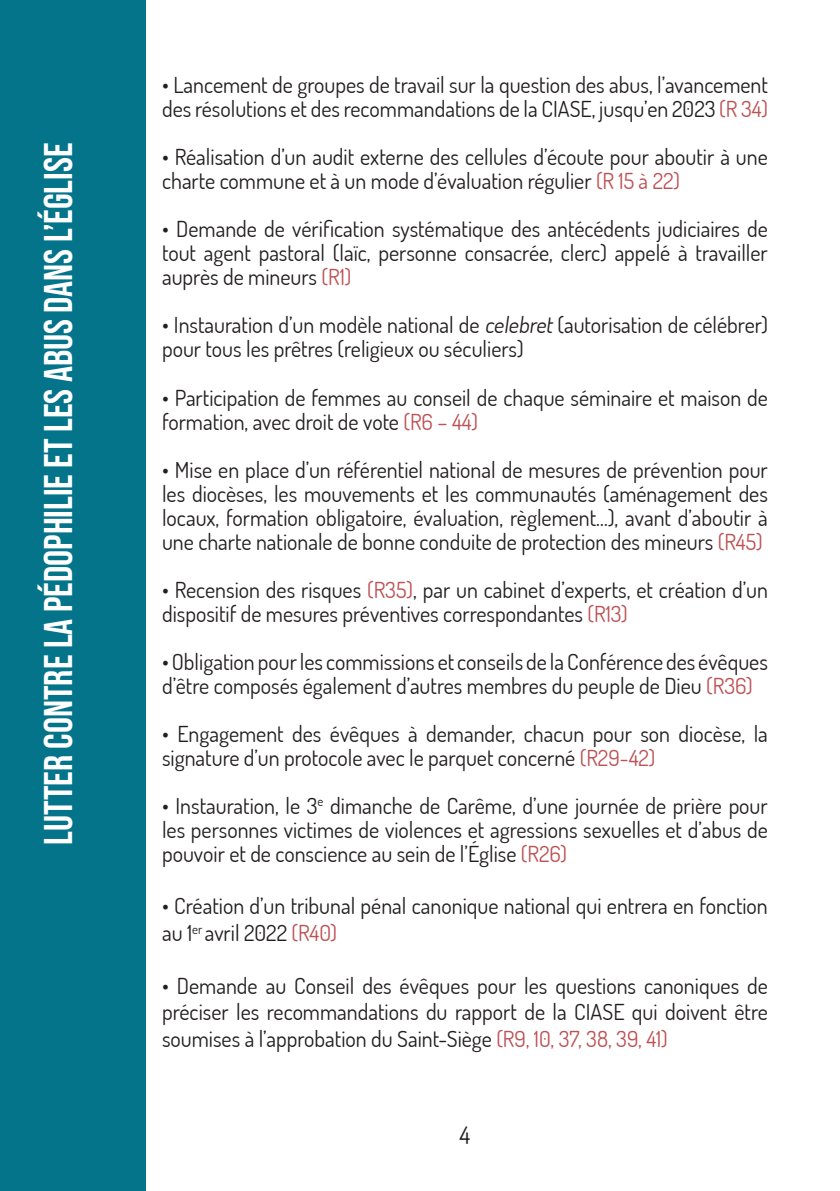
<style>
.page{position:relative;width:840px;height:1191px;background:#fff}
.page>*{position:absolute;margin:0;border:0;box-sizing:border-box;transform-origin:0 0}
.t1{font:40px "Bebas Neue";color:#fff}
.t2{font:200 24px "Dosis";color:#231f20}
.t3{font:200 22px/24px "Dosis";color:#231f20}
.s1{color:#bd5154}
</style>
<div class="page">
<div style="left:0;top:0;width:145px;height:1191px;background:#04748b"></div>
<p class="t1" style="left:36px;top:845px;width:703px;rotate:-90deg">lutter contre la pédophilie et les abus dans l’église</p>
<p class="t3" style="left:162px;top:72px;width:607px">• Lancement de groupes de travail sur la question des abus, l’avancement des résolutions et des recommandations de la CIASE, jusqu’en 2023 <span class="s1">(R 34)</span></p>
<p class="t3" style="left:162px;top:144px;width:607px">• Réalisation d’un audit externe des cellules d’écoute pour aboutir à une charte commune et à un mode d’évaluation régulier <span class="s1">(R 15 à 22)</span></p>
<p class="t3" style="left:162px;top:216px;width:607px;text-align:justify">• Demande de vérification systématique des antécédents judiciaires de tout agent pastoral (laïc, personne consacrée, clerc) appelé à travailler auprès de mineurs <span class="s1">(R1)</span></p>
<p class="t3" style="left:162px;top:312px;width:607px">• Instauration d’un modèle national de celebret(autorisation de célébrer) pour tous les prêtres (religieux ou séculiers)</p>
<p class="t3" style="left:162px;top:384px;width:607px">• Participation de femmes au conseil de chaque séminaire et maison de formation, avec droit de vote <span class="s1">(R6 – 44)</span></p>
<p class="t3" style="left:162px;top:456px;width:607px;text-align:justify">• Mise en place d’un référentiel national de mesures de prévention pour les diocèses, les mouvements et les communautés (aménagement des locaux, formation obligatoire, évaluation, règlement…), avant d’aboutir à une charte nationale de bonne conduite de protection des mineurs <span class="s1">(R45)</span></p>
<p class="t3" style="left:162px;top:576px;width:607px">• Recension des risques <span class="s1">(R35)</span>, par un cabinet d’experts, et création d’un dispositif de mesures préventives correspondantes <span class="s1">(R13)</span></p>
<p class="t3" style="left:162px;top:648px;width:607px">• Obligation pour les commissions et conseils de la Conférence des évêques d’être composés également d’autres membres du peuple de Dieu <span class="s1">(R36)</span></p>
<p class="t3" style="left:162px;top:720px;width:607px">• Engagement des évêques à demander, chacun pour son diocèse, la signature d’un protocole avec le parquet concerné <span class="s1">(R29-42)</span></p>
<p class="t3" style="left:162px;top:792px;width:607px;text-align:justify">• Instauration, le 3<sup>e</sup> dimanche de Carême, d’une journée de prière pour les personnes victimes de violences et agressions sexuelles et d’abus de pouvoir et de conscience au sein de l’Église <span class="s1">(R26)</span></p>
<p class="t3" style="left:162px;top:892px;width:607px;line-height:26.4px">• Création d’un tribunal pénal canonique national qui entrera en fonction au 1<sup>er</sup> avril 2022 <span class="s1">(R40)</span></p>
<p class="t3" style="left:162px;top:971px;width:607px;line-height:26.4px;text-align:justify">• Demande au Conseil des évêques pour les questions canoniques de préciser les recommandations du rapport de la CIASE qui doivent être soumises à l’approbation du Saint-Siège <span class="s1">(R9, 10, 37, 38, 39, 41)</span></p>
<p class="t2" style="left:459px;top:1118px;width:12px">4</p>
</div>
